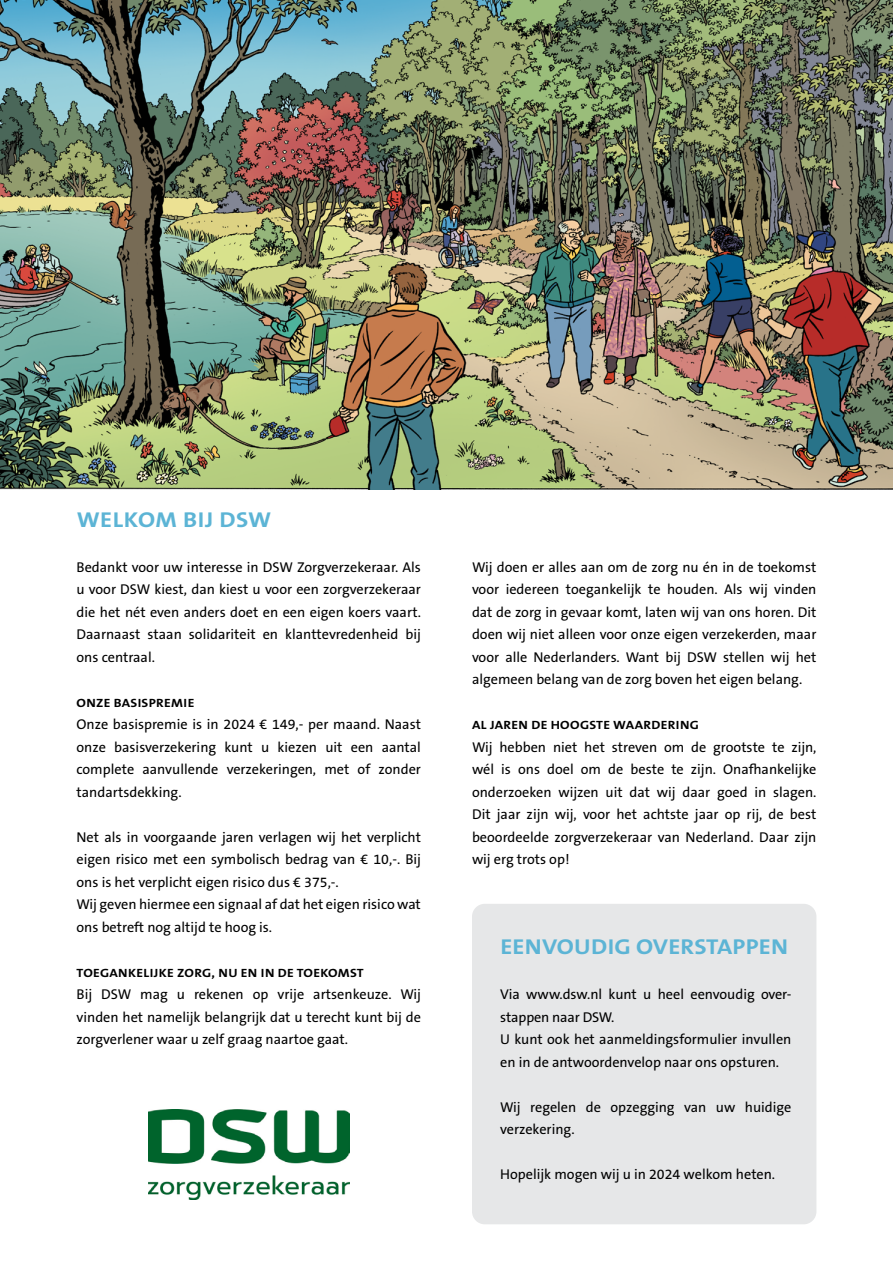
<style>
.page{position:relative;width:893px;height:1263px;background:#fff}
.page>*{position:absolute;margin:0;border:0;box-sizing:border-box;transform-origin:0 0}
.t1{font:700 21.6px "The Sans B W7";letter-spacing:.01em;color:#5cb4d5;scale:1.13 1}
.t2{font:14.25px/22.5px "The Sans B W5 Plain";color:#000;text-align:justify}
.t3{font:700 12px "The Sans B W7";letter-spacing:.025em;color:#000;scale:1.12 1}
</style>
<div class="page">
<img style="left:148px;top:1109px;width:201px;height:90px">
<div style="left:472px;top:904px;width:344px;height:320px;background:#e6e7e8;border-radius:13px"></div>
<img style="left:0;top:0;width:893px;height:489px">
<h1 class="t1" style="left:77px;top:505px;width:174px">WELKOM BIJ DSW</h1>
<p class="t2" style="left:77px;top:556px;width:346px">Bedankt voor uw interesse in DSW Zorgverzekeraar. Als u voor DSW kiest, dan kiest u voor een zorgverzekeraar die het nét even anders doet en een eigen koers vaart.<br>Daarnaast staan solidariteit en klanttevredenheid bij ons centraal.</p>
<p class="t3" style="left:77px;top:695px;width:107px">ONZE BASISPREMIE</p>
<p class="t2" style="left:77px;top:713px;width:346px">Onze basispremie is in 2024 € 149,- per maand. Naast onze basisverzekering kunt u kiezen uit een aantal complete aanvullende verzekeringen, met of zonder tandartsdekking.</p>
<p class="t2" style="left:77px;top:826px;width:346px;text-align:left">Net als in voorgaande jaren verlagen wij het verplicht eigen risico met een symbolisch bedrag van € 10,-. Bij ons is het verplicht eigen risico dus € 375,-.<br>Wij geven hiermee een signaal af dat het eigen risico wat ons betreft nog altijd te hoog is.</p>
<p class="t3" style="left:77px;top:965px;width:258px">TOEGANKELIJKE ZORG, NU EN IN DE TOEKOMST</p>
<p class="t2" style="left:77px;top:983px;width:346px">Bij DSW mag u rekenen op vrije artsenkeuze. Wij vinden het namelijk belangrijk dat u terecht kunt bij de zorgverlener waar u zelf graag naartoe gaat.</p>
<p class="t2" style="left:472px;top:556px;width:346px">Wij doen er alles aan om de zorg nu én in de toekomst voor iedereen toegankelijk te houden. Als wij vinden dat de zorg in gevaar komt, laten wij van ons horen. Dit doen wij niet alleen voor onze eigen verzekerden, maar voor alle Nederlanders. Want bij DSW stellen wij het algemeen belang van de zorg boven het eigen belang.</p>
<p class="t3" style="left:472px;top:717px;width:204px">AL JAREN DE HOOGSTE WAARDERING</p>
<p class="t2" style="left:472px;top:736px;width:346px">Wij hebben niet het streven om de grootste te zijn, wél is ons doel om de beste te zijn. Onafhankelijke onderzoeken wijzen uit dat wij daar goed in slagen.<br>Dit jaar zijn wij, voor het achtste jaar op rij, de best beoordeelde zorgverzekeraar van Nederland. Daar zijn wij erg trots op!</p>
<h1 class="t1" style="left:500px;top:933px;width:256px">EENVOUDIG OVERSTAPPEN</h1>
<p class="t2" style="left:500px;top:983px;width:293px;text-align:left">Via www.dsw.nl kunt u heel eenvoudig over&shy;stappen naar DSW.<br>U kunt ook het aanmeldingsformulier invullen en in de antwoordenvelop naar ons opsturen.</p>
<p class="t2" style="left:500px;top:1096px;width:293px">Wij regelen de opzegging van uw huidige verzekering.</p>
<p class="t2" style="left:500px;top:1163px;width:276px">Hopelijk mogen wij u in 2024 welkom heten.</p>
</div>
